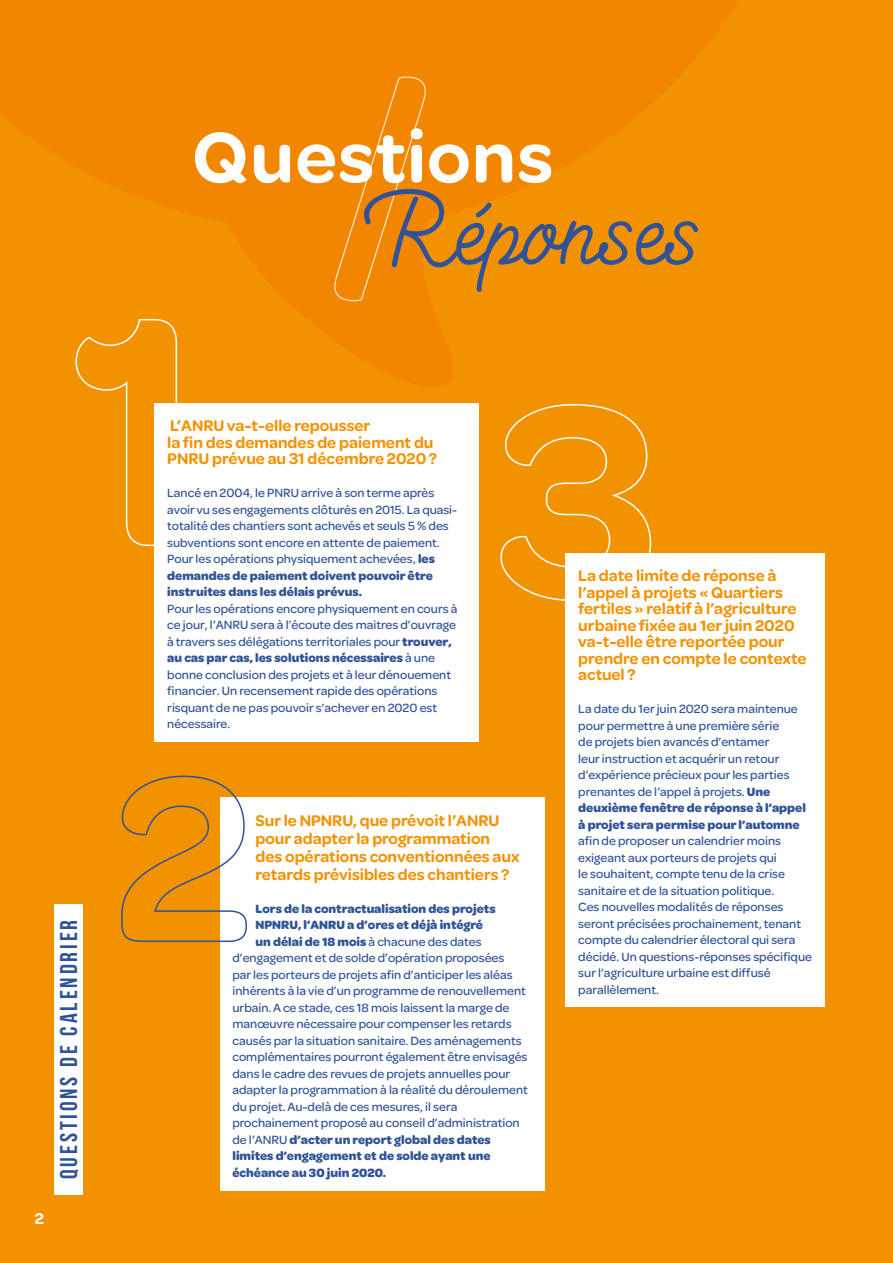
<style>
.page{position:relative;width:893px;height:1263px;background:#f39200}
.page>*{position:absolute;margin:0;border:0;box-sizing:border-box;transform-origin:0 0}
.t1{font:700 24.3px "Bebas Neue";letter-spacing:.12em;color:#305397}
.t2{font:600 16.5px/16.5px "Omnes";color:#f39200}
.t3{font:600 16.5px "Omnes";color:#fff}
.t4{font:500 12.75px/16.5px "Omnes";color:#305397}
.t5{font:700 12.75px "Omnes";color:#305397}
.s1{font-weight:700}
.s2{font-weight:500}
</style>
<div class="page">
<svg style="left:0;top:0;width:738px;height:387px"></svg>
<svg style="left:195px;top:76px;width:503px;height:226px"></svg>
<svg style="left:75px;top:318px;width:103px;height:229px"></svg>
<svg style="left:500px;top:404px;width:152px;height:198px"></svg>
<div style="left:54px;top:904px;width:28px;height:291px;background:#fff"></div>
<div style="left:154px;top:403px;width:325px;height:338px;background:#fff"></div>
<div style="left:220px;top:797px;width:324px;height:394px;background:#fff"></div>
<svg style="left:121px;top:775px;width:126px;height:167px"></svg>
<div style="left:566px;top:553px;width:259px;height:453px;background:#fff"></div>
<p class="t3" style="left:35px;top:1207px;width:11px">2</p>
<h1 class="t1" style="left:55px;top:1179px;width:261px;rotate:-90deg">questions de calendrier</h1>
<p class="t2" style="left:167px;top:417px;width:271px">L’ANRU va-t-elle repousser<br>la fin des demandes de paiement du<br>PNRU prévue au 31 décembre 2020 ?</p>
<p class="t4" style="left:167px;top:484px;width:291px">Lancé en 2004, le PNRU arrive à son terme après avoir vu ses engagements clôturés en 2015. La quasi&shy;totalité des chantiers sont achevés et seuls 5 % des subventions sont encore en attente de paiement.<br>Pour les opérations physiquement achevées, <span class="s1">les demandes de paiement doivent pouvoir être instruites dans les délais prévus.</span></p>
<p class="t4" style="left:167px;top:600px;width:292px">Pour les opérations encore physiquement en cours à ce jour, l’ANRU sera à l’écoute des maitres d’ouvrage à travers ses délégations territoriales pour <span class="s1">trouver, au cas par cas, les solutions nécessaires</span> à une bonne conclusion des projets et à leur dénouement financier. Un recensement rapide des opérations risquant de ne pas pouvoir s’achever en 2020 est nécessaire.</p>
<p class="t2" style="left:255px;top:810px;width:266px;line-height:18px">Sur le NPNRU, que prévoit l’ANRU pour adapter la programmation des opérations conventionnées aux retards prévisibles des chantiers ?</p>
<p class="t5" style="left:255px;top:899px;width:242px">Lors de la contractualisation des projets</p>
<p class="t5" style="left:255px;top:916px;width:229px">NPNRU, l’ANRU a d’ores et déjà intégré</p>
<p class="t4" style="left:255px;top:932px;width:228px"><span class="s1">un délai de 18 mois</span> à chacune des dates</p>
<p class="t4" style="left:232px;top:949px;width:273px">d’engagement et de solde d’opération proposées</p>
<p class="t4" style="left:232px;top:965px;width:282px">par les porteurs de projets afin d’anticiper les aléas</p>
<p class="t4" style="left:232px;top:982px;width:295px">inhérents à la vie d’un programme de renouvellement</p>
<p class="t4" style="left:232px;top:998px;width:279px">urbain. A ce stade, ces 18 mois laissent la marge de</p>
<p class="t4" style="left:232px;top:1015px;width:281px">manœuvre nécessaire pour compenser les retards</p>
<p class="t4" style="left:232px;top:1031px;width:291px">causés par la situation sanitaire. Des aménagements</p>
<p class="t4" style="left:232px;top:1048px;width:296px">complémentaires pourront également être envisagés</p>
<p class="t4" style="left:232px;top:1064px;width:279px">dans le cadre des revues de projets annuelles pour</p>
<p class="t4" style="left:232px;top:1081px;width:297px">adapter la programmation à la réalité du déroulement</p>
<p class="t4" style="left:232px;top:1097px;width:226px">du projet. Au-delà de ces mesures, il sera</p>
<p class="t4" style="left:232px;top:1114px;width:289px">prochainement proposé au conseil d’administration</p>
<p class="t5" style="left:232px;top:1130px;width:260px"><span class="s2">de l’ANRU</span> d’acter un report global des dates</p>
<p class="t5" style="left:232px;top:1147px;width:260px">limites d’engagement et de solde ayant une</p>
<p class="t5" style="left:232px;top:1163px;width:155px">échéance au 30 juin 2020.</p>
<p class="t2" style="left:578px;top:566px;width:230px">La date limite de réponse à l’appel à projets « Quartiers fertiles » relatif à l’agriculture urbaine fixée au 1er juin 2020 va-t-elle être reportée pour prendre en compte le contexte actuel ?</p>
<p class="t4" style="left:578px;top:700px;width:229px">La date du 1er juin 2020 sera maintenue pour permettre à une première série<br>de projets bien avancés d’entamer<br>leur instruction et acquérir un retour d’expérience précieux pour les parties prenantes de l’appel à projets. <span class="s1">Une deuxième fenêtre de réponse à l’appel à projet sera permise pour l’automne</span></p>
<p class="t4" style="left:578px;top:832px;width:235px">afin de proposer un calendrier moins exigeant aux porteurs de projets qui<br>le souhaitent, compte tenu de la crise sanitaire et de la situation politique.<br>Ces nouvelles modalités de réponses seront précisées prochainement, tenant compte du calendrier électoral qui sera décidé. Un questions-réponses spécifique sur l’agriculture urbaine est diffusé parallèlement.</p>
</div>
